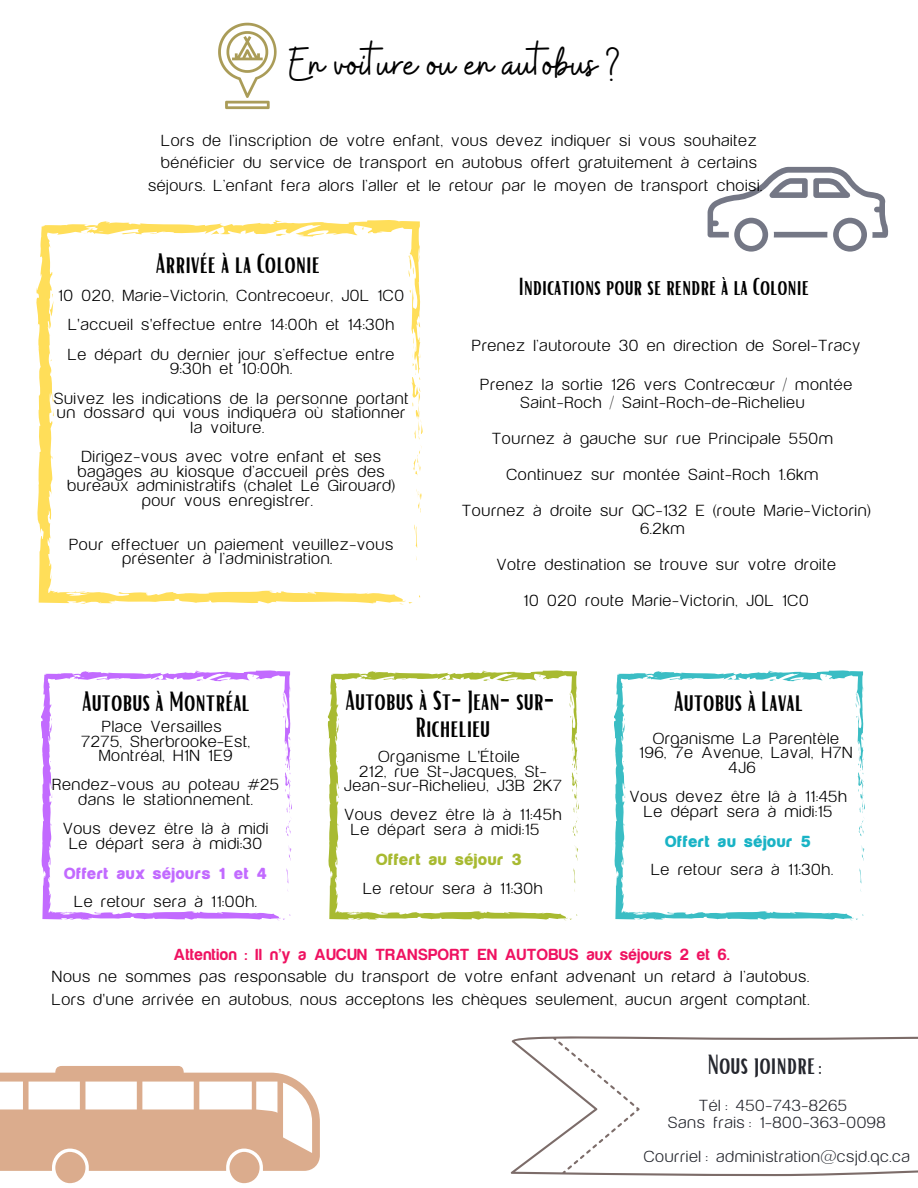
<style>
.page{position:relative;width:918px;height:1188px;background:#fff}
.page>*{position:absolute;margin:0;border:0;box-sizing:border-box;transform-origin:0 0}
.t1{font:48px "Buffalo";color:#000}
.t2{font:27px/27px "Bright";color:#000;text-align:center}
.t3{font:27px "Bright";color:#25272e}
.t4{font:24px "Bright";color:#000}
.t5{font:300 16.5px/14.7px "Harabara Mais Light Harabara Mais";color:#000;text-align:center}
.t6{font:300 16.5px "Harabara Mais Light Harabara Mais";color:#25272e}
.t7{font:700 16.5px "Harabara Mais Bold Harabara Mais";color:#ef1261}
.t8{font:900 16.5px "Harabara Mais Black Harabara Mais";color:#c26aff}
.t9{font:900 16.5px "Harabara Mais Black Harabara Mais";color:#a8ba31}
.t10{font:900 16.5px "Harabara Mais Black Harabara Mais";color:#19b3c5}
</style>
<div class="page">
<svg style="left:218px;top:23px;width:59px;height:86px"></svg>
<svg style="left:0;top:1066px;width:320px;height:117px"></svg>
<svg style="left:511px;top:1036px;width:407px;height:141px"></svg>
<svg style="left:420px;top:493px;width:2px;height:20px"></svg>
<svg style="left:36px;top:220px;width:384px;height:384px"></svg>
<svg style="left:83px;top:228px;width:11px;height:6px"></svg>
<svg style="left:412px;top:316px;width:11px;height:161px"></svg>
<svg style="left:409px;top:245px;width:11px;height:36px"></svg>
<svg style="left:362px;top:227px;width:10px;height:7px"></svg>
<svg style="left:275px;top:233px;width:12px;height:3px"></svg>
<svg style="left:399px;top:602px;width:14px;height:3px"></svg>
<svg style="left:50px;top:354px;width:2px;height:7px"></svg>
<svg style="left:52px;top:409px;width:2px;height:8px"></svg>
<svg style="left:41px;top:670px;width:249px;height:250px"></svg>
<svg style="left:71px;top:676px;width:7px;height:4px"></svg>
<svg style="left:285px;top:733px;width:7px;height:104px"></svg>
<svg style="left:283px;top:687px;width:8px;height:23px"></svg>
<svg style="left:252px;top:675px;width:7px;height:5px"></svg>
<svg style="left:196px;top:679px;width:8px;height:2px"></svg>
<svg style="left:277px;top:913px;width:13px;height:8px"></svg>
<svg style="left:327px;top:670px;width:250px;height:250px"></svg>
<svg style="left:358px;top:676px;width:7px;height:4px"></svg>
<svg style="left:572px;top:733px;width:7px;height:104px"></svg>
<svg style="left:570px;top:687px;width:7px;height:23px"></svg>
<svg style="left:539px;top:675px;width:7px;height:5px"></svg>
<svg style="left:483px;top:679px;width:8px;height:2px"></svg>
<svg style="left:564px;top:913px;width:13px;height:8px"></svg>
<svg style="left:614px;top:670px;width:249px;height:250px"></svg>
<svg style="left:644px;top:676px;width:7px;height:4px"></svg>
<svg style="left:858px;top:733px;width:7px;height:104px"></svg>
<svg style="left:856px;top:687px;width:8px;height:23px"></svg>
<svg style="left:825px;top:675px;width:7px;height:5px"></svg>
<svg style="left:769px;top:679px;width:8px;height:2px"></svg>
<svg style="left:850px;top:913px;width:13px;height:8px"></svg>
<svg style="left:708px;top:167px;width:180px;height:85px"></svg>
<p class="t1" style="left:289px;top:33px;width:331px">En voiture ou en autobus ?</p>
<p class="t5" style="left:148px;top:130px;width:616px;line-height:22.5px">Lors de l’inscription de votre enfant, vous devez indiquer si vous souhaitez bénéficier du service de transport en autobus offert gratuitement à certains séjours. L’enfant fera alors l’aller et le retour par le moyen de transport choisi.</p>
<p class="t2" style="left:156px;top:249px;width:166px">Arrivée à la Colonie</p>
<p class="t5" style="left:58px;top:289px;width:348px">10 020, Marie-Victorin, Contrecoeur, J0L 1C0</p>
<p class="t5" style="left:68px;top:318px;width:328px">L'accueil s'effectue entre 14:00h et 14:30h</p>
<p class="t5" style="left:68px;top:347px;width:329px">Le départ du dernier jour s’effectue entre<br>9:30h et 10:00h.</p>
<p class="t5" style="left:53px;top:391px;width:357px">Suivez les indications de la personne portant un dossard qui vous indiquera où stationner la voiture.</p>
<p class="t5" style="left:67px;top:450px;width:330px">Dirigez-vous avec votre enfant et ses bagages au kiosque d’accueil près des bureaux administratifs (chalet Le Girouard) pour vous enregistrer.</p>
<p class="t5" style="left:69px;top:538px;width:326px">Pour effectuer un paiement veuillez-vous présenter à l’administration.</p>
<p class="t4" style="left:519px;top:271px;width:292px">Indications pour se rendre à la Colonie</p>
<p class="t5" style="left:471px;top:339px;width:391px">Prenez l’autoroute 30 en direction de Sorel-Tracy</p>
<p class="t5" style="left:480px;top:376px;width:374px;line-height:18px">Prenez la sortie 126 vers Contrecœur / montée<br>Saint-Roch / Saint-Roch-de-Richelieu</p>
<p class="t5" style="left:492px;top:432px;width:343px">Tournez à gauche sur rue Principale 550m</p>
<p class="t5" style="left:506px;top:468px;width:314px">Continuez sur montée Saint-Roch 1.6km</p>
<p class="t5" style="left:462px;top:502px;width:411px;line-height:18px">Tournez à droite sur QC-132 E (route Marie-Victorin)<br>6.2km</p>
<p class="t5" style="left:496px;top:558px;width:342px">Votre destination se trouve sur votre droite</p>
<p class="t5" style="left:523px;top:594px;width:287px">10 020 route Marie-Victorin, J0L 1C0</p>
<p class="t2" style="left:82px;top:686px;width:169px">Autobus à Montréal</p>
<h1 class="t5" style="left:101px;top:720px;width:122px">Place Versailles</h1>
<p class="t5" style="left:81px;top:734px;width:171px">7275, Sherbrooke-Est,<br>Montréal, H1N 1E9</p>
<h3 class="t5" style="left:52px;top:778px;width:229px">Rendez-vous au poteau #25 dans le stationnement.</h3>
<p class="t5" style="left:62px;top:822px;width:208px">Vous devez être là à midi</p>
<p class="t5" style="left:69px;top:837px;width:195px">Le départ sera à midi:30</p>
<p class="t8" style="left:64px;top:865px;width:205px">Offert aux séjours 1 et 4</p>
<h2 class="t5" style="left:74px;top:895px;width:185px">Le retour sera à 11:00h.</h2>
<h2 class="t2" style="left:346px;top:686px;width:216px">Autobus à St-Jean-sur-<br>Richelieu</h2>
<p class="t5" style="left:378px;top:750px;width:144px">Organisme L'Étoile</p>
<p class="t5" style="left:344px;top:764px;width:220px">212, rue St-Jacques, St-<br>Jean-sur-Richelieu, J3B 2K7</p>
<p class="t5" style="left:344px;top:808px;width:220px">Vous devez être là à 11:45h</p>
<p class="t5" style="left:351px;top:823px;width:191px">Le départ sera à midi:15</p>
<p class="t9" style="left:376px;top:851px;width:148px">Offert au séjour 3</p>
<p class="t5" style="left:363px;top:881px;width:182px">Le retour sera à 11:30h</p>
<p class="t2" style="left:674px;top:686px;width:130px">Autobus à Laval</p>
<h2 class="t5" style="left:652px;top:731px;width:189px">Organisme La Parentèle</h2>
<p class="t5" style="left:639px;top:746px;width:215px">196, 7e Avenue, Laval, H7N<br>4J6</p>
<p class="t5" style="left:629px;top:790px;width:220px">Vous devez être lâ à 11:45h</p>
<p class="t5" style="left:644px;top:805px;width:191px">Le départ sera à midi:15</p>
<p class="t10" style="left:665px;top:833px;width:148px">Offert au séjour 5</p>
<p class="t5" style="left:651px;top:863px;width:184px">Le retour sera à 11:30h.</p>
<p class="t7" style="left:174px;top:946px;width:558px">Attention : Il n’y a AUCUN TRANSPORT EN AUTOBUS aux séjours 2 et 6.</p>
<h2 class="t5" style="left:52px;top:970px;width:759px">Nous ne sommes pas responsable du transport de votre enfant advenant un retard à l’autobus.</h2>
<p class="t5" style="left:52px;top:993px;width:760px">Lors d'une arrivée en autobus, nous acceptons les chèques seulement, aucun argent comptant.</p>
<p class="t3" style="left:708px;top:1047px;width:116px">Nous joindre:</p>
<p class="t6" style="left:698px;top:1097px;width:150px">Tél : 450-743-8265</p>
<p class="t6" style="left:668px;top:1114px;width:220px">Sans frais : 1-800-363-0098</p>
<p class="t6" style="left:643px;top:1148px;width:268px">Courriel : administration@csjd.qc.ca</p>
</div>
